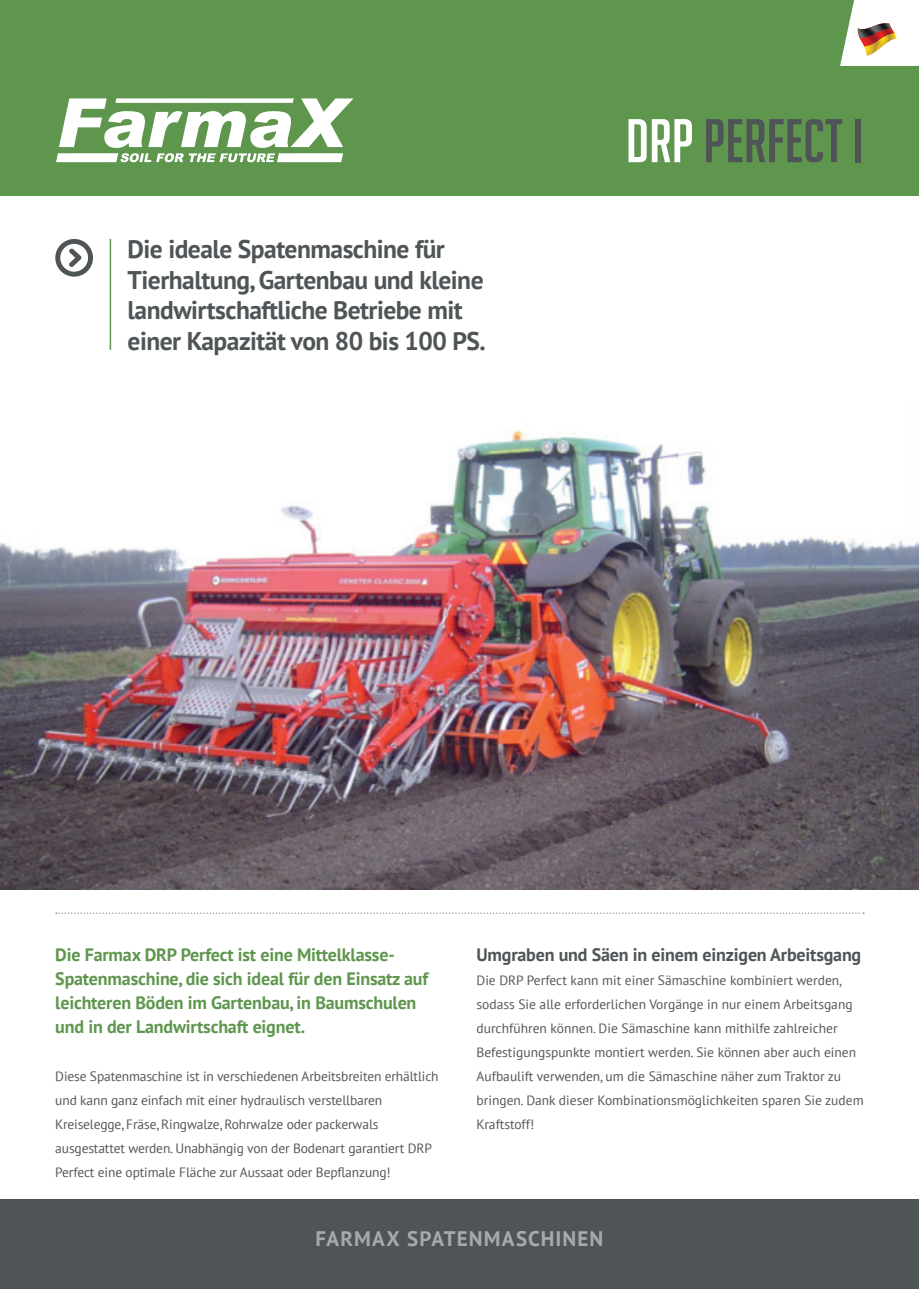
<style>
.page{position:relative;width:919px;height:1289px;background:#fff}
.page>*{position:absolute;margin:0;border:0;box-sizing:border-box;transform-origin:0 0}
.t1{font:60px "Big Noodle Titling";color:#4f5457}
.t2{font:700 25.5px/30.6px "PT Sans";letter-spacing:-.02em;color:#4f5457}
.t3{font:700 21px "PT Sans";letter-spacing:.05em;color:#a4aaaf}
.t4{font:700 18px/24px "PT Sans";letter-spacing:-.01em;color:#5f964e}
.t5{font:700 18px "PT Sans";letter-spacing:-.01em;color:#4f5457}
.t6{font:13.5px/24px "PT Sans";color:#545659}
.s1{color:#fff}
</style>
<div class="page">
<img style="left:0;top:431px;width:918px;height:458px">
<svg style="left:56px;top:912px;width:807px;height:2px"></svg>
<svg style="left:55px;top:239px;width:38px;height:38px"></svg>
<hr style="left:110px;top:239px;width:1px;height:111px;background:#5f964e">
<div style="left:0;top:1199px;width:918px;height:89px;background:#4f5457"></div>
<div style="left:0;top:0;width:918px;height:196px;background:#5f964e"></div>
<svg style="left:56px;top:98px;width:297px;height:64px"></svg>
<svg style="left:840px;top:0;width:78px;height:66px;background:#e2ddd0"></svg>
<h2 class="t2" style="left:128px;top:233px;width:359px">Die ideale Spatenmaschine für Tierhaltung, Gartenbau und kleine landwirtschaftliche Betriebe mit einer Kapazität von 80 bis 100 PS.</h2>
<h1 class="t1" style="left:625px;top:108px;width:239px"><span class="s1">DRP</span> PERFECT I</h1>
<h3 class="t4" style="left:55px;top:942px;width:374px">Die Farmax DRP Perfect ist eine Mittelklasse-Spatenmaschine, die sich ideal für den Einsatz auf leichteren Böden im Gartenbau, in Baumschulen und in der Landwirtschaft eignet.</h3>
<p class="t6" style="left:55px;top:1064px;width:385px">Diese Spatenmaschine ist in verschiedenen Arbeitsbreiten erhältlich und kann ganz einfach mit einer hydraulisch verstellbaren Kreiselegge, Fräse, Ringwalze, Rohrwalze oder packerwals ausgestattet werden. Unabhängig von der Bodenart garantiert DRP Perfect eine optimale Fläche zur Aussaat oder Bepflanzung!</p>
<h3 class="t5" style="left:476px;top:942px;width:386px">Umgraben und Säen in einem einzigen Arbeitsgang</h3>
<p class="t6" style="left:476px;top:968px;width:388px">Die DRP Perfect kann mit einer Sämaschine kombiniert werden, sodass Sie alle erforderlichen Vorgänge in nur einem Arbeitsgang durchführen können. Die Sämaschine kann mithilfe zahlreicher Befestigungspunkte montiert werden. Sie können aber auch einen Aufbaulift verwenden, um die Sämaschine näher zum Traktor zu bringen. Dank dieser Kombinationsmöglichkeiten sparen Sie zudem Kraftstoff!</p>
<h3 class="t3" style="left:315px;top:1224px;width:289px">FARMAX SPATENMASCHINEN</h3>
</div>
